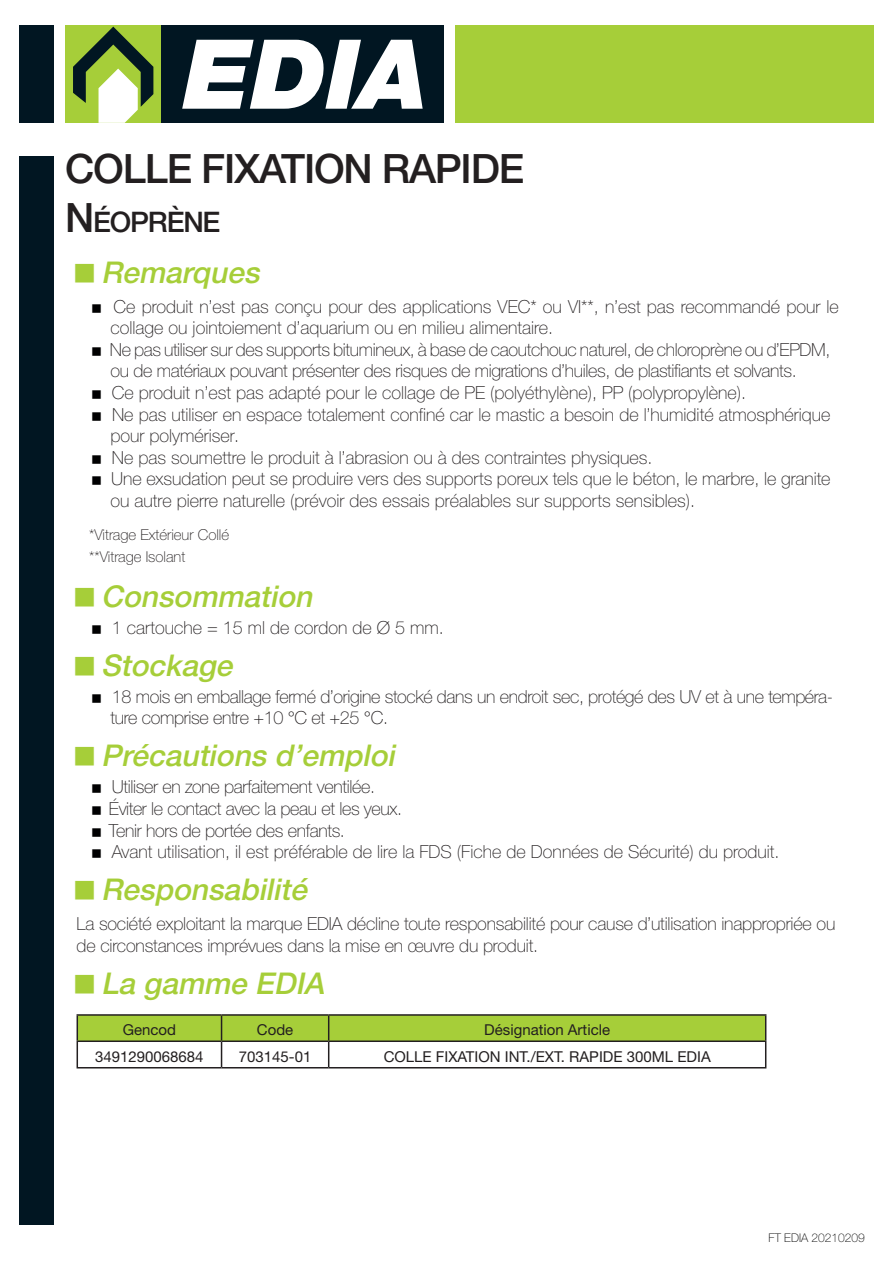
<style>
.page{position:relative;width:893px;height:1263px;background:#fff}
.page>*{position:absolute;margin:0;border:0;box-sizing:border-box;transform-origin:0 0}
.t1{font:500 40.5px "Helvetica Neue";letter-spacing:-.03em;color:#231f20}
.t2{font:italic 500 30px "Helvetica Neue";color:#a6ce39}
.t3{font:500 28.35px "Helvetica Neue";color:#231f20}
.t4{font:100 18px/21.6px "Helvetica Neue";color:#231f20}
.t5{font:100 18px/21.6px "Helvetica Neue";letter-spacing:-.02em;color:#231f20}
.t6{font:15px "Helvetica Neue";color:#231f20}
.t7{font:100 15px "Helvetica Neue";color:#231f20}
.t8{font:100 12px "Helvetica Neue";color:#000001}
.s1{font-size:40.5px}
</style>
<div class="page">
<div style="left:65px;top:25px;width:96px;height:98px;background:#a6ce39"></div>
<div style="left:161px;top:25px;width:283px;height:98px;background:#011622"></div>
<svg style="left:182px;top:40px;width:241px;height:69px"></svg>
<svg style="left:73px;top:27px;width:80px;height:96px"></svg>
<div style="left:20px;top:25px;width:34px;height:98px;background:#011622"></div>
<div style="left:455px;top:25px;width:418px;height:98px;background:#a6ce39"></div>
<div style="left:20px;top:156px;width:34px;height:1069px;background:#011622"></div>
<hr style="left:77px;top:1014px;width:145px;height:2px;background:#231f20">
<hr style="left:222px;top:1014px;width:107px;height:2px;background:#231f20">
<hr style="left:329px;top:1014px;width:437px;height:2px;background:#231f20">
<svg style="left:77px;top:1015px;width:689px;height:52px"></svg>
<hr style="left:77px;top:1067px;width:145px;height:1px;background:#231f20">
<hr style="left:222px;top:1067px;width:107px;height:1px;background:#231f20">
<hr style="left:329px;top:1067px;width:437px;height:1px;background:#231f20">
<p class="t1" style="left:65px;top:136px;width:460px">COLLE FIXATION RAPIDE</p>
<p class="t3" style="left:65px;top:199px;width:65px"><span class="s1">N</span>ÉOPR</p>
<p class="t3" style="left:167px;top:199px;width:35px">ÈNE</p>
<p class="t2" style="left:101px;top:248px;width:169px">Remarques</p>
<p class="t4" style="left:111px;top:295px;width:730px">Ce produit n’est pas conçu pour des applications VEC* ou VI**, n’est pas recommandé pour le collage ou jointoiement d’aquarium ou en milieu alimentaire.</p>
<p class="t5" style="left:110px;top:338px;width:722px">Ne pas utiliser sur des supports bitumineux, à base de caoutchouc naturel, de chloroprène ou d’EPDM, ou de matériaux pouvant présenter des risques de migrations d’huiles, de plastifiants et solvants.</p>
<p class="t4" style="left:112px;top:381px;width:636px">Ce produit n’est pas adapté pour le collage de PE (polyéthylène), PP (polypropylène).</p>
<p class="t4" style="left:111px;top:403px;width:721px">Ne pas utiliser en espace totalement confiné car le mastic a besoin de l’humidité atmosphérique pour polymériser.</p>
<p class="t4" style="left:112px;top:446px;width:542px">Ne pas soumettre le produit à l’abrasion ou à des contraintes physiques.</p>
<p class="t4" style="left:111px;top:468px;width:721px">Une exsudation peut se produire vers des supports poreux tels que le béton, le marbre, le granite ou autre pierre naturelle (prévoir des essais préalables sur supports sensibles).</p>
<p class="t7" style="left:89px;top:523px;width:141px">*Vitrage Extérieur Collé</p>
<p class="t7" style="left:89px;top:545px;width:97px">**Vitrage Isolant</p>
<p class="t2" style="left:101px;top:572px;width:222px">Consommation</p>
<p class="t4" style="left:112px;top:616px;width:333px">1 cartouche = 15 ml de cordon de Ø 5 mm.</p>
<p class="t2" style="left:101px;top:641px;width:142px">Stockage</p>
<p class="t5" style="left:111px;top:685px;width:724px">18 mois en emballage fermé d’origine stocké dans un endroit sec, protégé des UV et à une tempéra&shy;ture comprise entre +10 °C et +25 °C.</p>
<p class="t2" style="left:101px;top:732px;width:304px">Précautionsd’emploi</p>
<p class="t5" style="left:109px;top:776px;width:295px">Utiliser en zone parfaitement ventilée.<br>Éviter le contact avec la peau et les yeux.<br>Tenir hors de portée des enfants.</p>
<p class="t4" style="left:112px;top:841px;width:669px">Avant utilisation, il est préférable de lire la FDS (Fiche de Données de Sécurité) du produit.</p>
<p class="t2" style="left:101px;top:865px;width:216px">Responsabilité</p>
<p class="t4" style="left:77px;top:913px;width:760px">La société exploitant la marque EDIA décline toute responsabilité pour cause d’utilisation inappropriée ou de circonstances imprévues dans la mise en œuvre du produit.</p>
<p class="t2" style="left:101px;top:959px;width:233px">La gamme EDIA</p>
<p class="t6" style="left:123px;top:1019px;width:55px">Gencod</p>
<p class="t6" style="left:257px;top:1019px;width:38px">Code</p>
<p class="t6" style="left:484px;top:1019px;width:127px">Désignation Article</p>
<p class="t6" style="left:95px;top:1045px;width:110px">3491290068684</p>
<p class="t6" style="left:239px;top:1045px;width:74px">703145-01</p>
<p class="t6" style="left:384px;top:1045px;width:328px">COLLE FIXATION INT./EXT. RAPIDE 300ML EDIA</p>
<p class="t8" style="left:768px;top:1228px;width:98px">FT EDIA 20210209</p>
</div>
